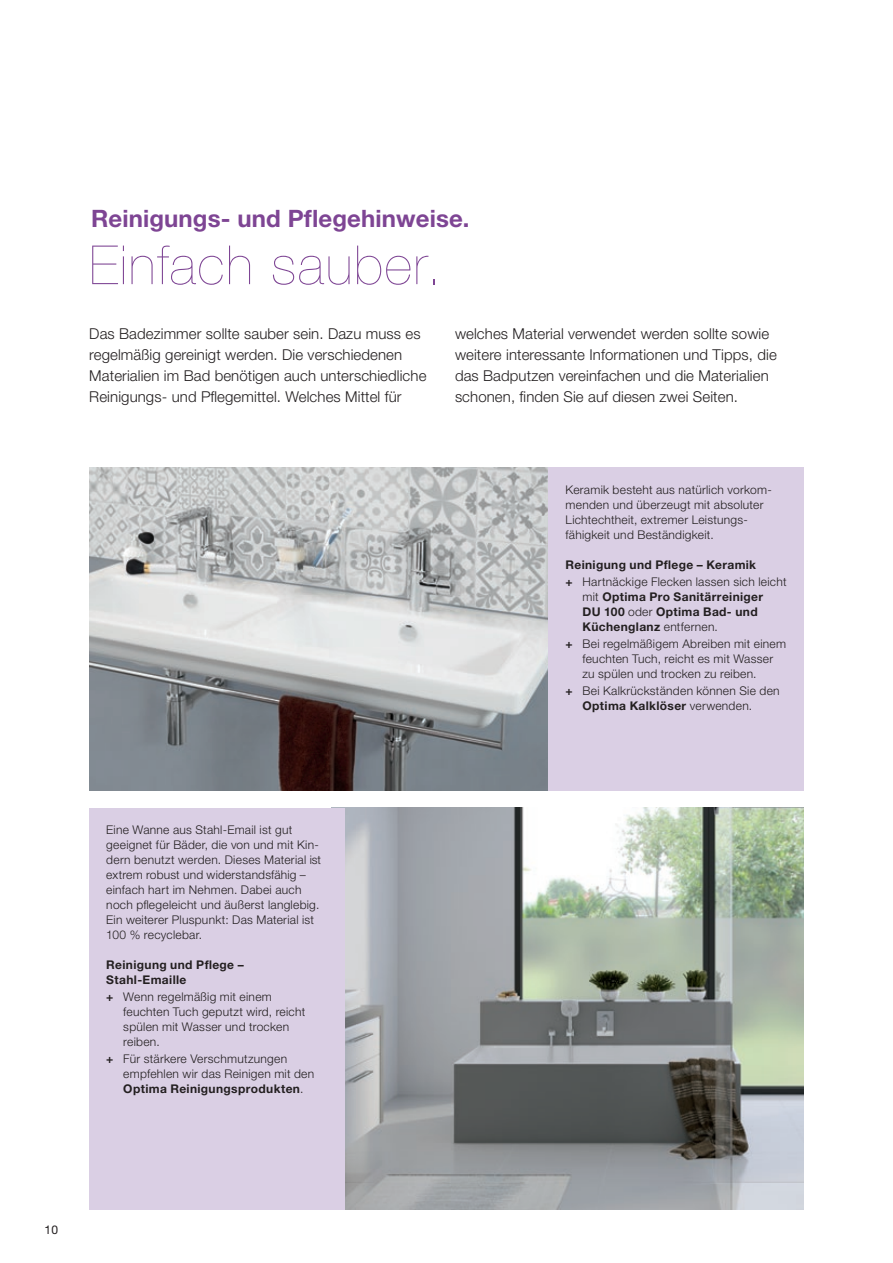
<style>
.page{position:relative;width:893px;height:1263px;background:#fff}
.page>*{position:absolute;margin:0;border:0;box-sizing:border-box;transform-origin:0 0}
.t1{font:200 54px "Helvetica Neue LT";letter-spacing:.03em;color:#7e4594}
.t2{font:700 24px "Helvetica Neue LT";letter-spacing:.005em;color:#7e4594}
.t3{font:300 15px/21px "Helvetica Neue LT";letter-spacing:.005em;color:#231f20}
.t4{font:300 12px/15px "Helvetica Neue LT";letter-spacing:.02em;color:#231f20}
.t5{font:700 12px/15px "Helvetica Neue LT";letter-spacing:.03em;color:#231f20}
.t6{font:12px "Helvetica Neue LT";color:#231f20}
.s1{font-weight:700}
.s2{font-weight:300}
</style>
<div class="page">
<img style="left:89px;top:467px;width:460px;height:323px">
<img style="left:344px;top:808px;width:460px;height:401px">
<div style="left:549px;top:467px;width:255px;height:323px;background:#dacfe4"></div>
<div style="left:89px;top:808px;width:255px;height:401px;background:#dacfe4"></div>
<h2 class="t2" style="left:91px;top:204px;width:380px">Reinigungs- und Pflegehinweise.</h2>
<h1 class="t1" style="left:89px;top:234px;width:353px">Einfach sauber.</h1>
<p class="t3" style="left:89px;top:323px;width:339px">Das Badezimmer sollte sauber sein. Dazu muss es regelmäßig gereinigt werden. Die verschiedenen Materialien im Bad benötigen auch unterschiedliche Reinigungs- und Pflegemittel. Welches Mittel für</p>
<p class="t3" style="left:455px;top:323px;width:323px">welches Material verwendet werden sollte sowie weitere interessante Informationen und Tipps, die das Badputzen vereinfachen und die Materialien schonen, finden Sie auf diesen zwei Seiten.</p>
<p class="t4" style="left:106px;top:822px;width:216px">Eine Wanne aus Stahl-Email ist gut geeignet für Bäder, die von und mit Kin&shy;dern benutzt werden. Dieses Material ist extrem robust und widerstandsfähig – einfach hart im Nehmen. Dabei auch noch pflegeleicht und äußerst langlebig.<br>Ein weiterer Pluspunkt: Das Material ist 100 % recyclebar.</p>
<p class="t5" style="left:106px;top:957px;width:139px">Reinigung und Pflege –<br>Stahl-Emaille</p>
<p class="t4" style="left:123px;top:989px;width:184px;text-indent:-17px"><span class="s1">+</span> Wenn regelmäßig mit einem feuchten Tuch geputzt wird, reicht spülen mit Wasser und trocken reiben.</p>
<p class="t4" style="left:123px;top:1051px;width:192px;text-indent:-17px"><span class="s1">+</span> Für stärkere Verschmutzungen empfehlen wir das Reinigen mit den<br><span class="s1">Optima Reinigungsprodukten</span>.</p>
<p class="t4" style="left:566px;top:482px;width:208px">Keramik besteht aus natürlich vorkom&shy;menden und überzeugt mit absoluter Lichtechtheit, extremer Leistungs&shy;fähigkeit und Beständigkeit.</p>
<p class="t4" style="left:566px;top:556px;width:222px;line-height:17.1px"><span class="s1">Reinigung und Pflege – Keramik<br>+</span> Hartnäckige Flecken lassen sich leicht</p>
<p class="t5" style="left:583px;top:589px;width:182px"><span class="s2">mit</span> Optima Pro Sanitärreiniger<br>DU 100 <span class="s2">oder</span> Optima Bad- und<br>Küchenglanz <span class="s2">entfernen.</span></p>
<p class="t4" style="left:582px;top:636px;width:205px;text-indent:-17px"><span class="s1">+</span> Bei regelmäßigem Abreiben mit einem feuchten Tuch, reicht es mit Wasser zu spülen und trocken zu reiben.</p>
<p class="t4" style="left:582px;top:683px;width:199px;text-indent:-17px"><span class="s1">+</span> Bei Kalkrückständen können Sie den<br><span class="s1">Optima Kalklöser</span> verwenden.</p>
<p class="t6" style="left:45px;top:1222px;width:15px">10</p>
</div>
